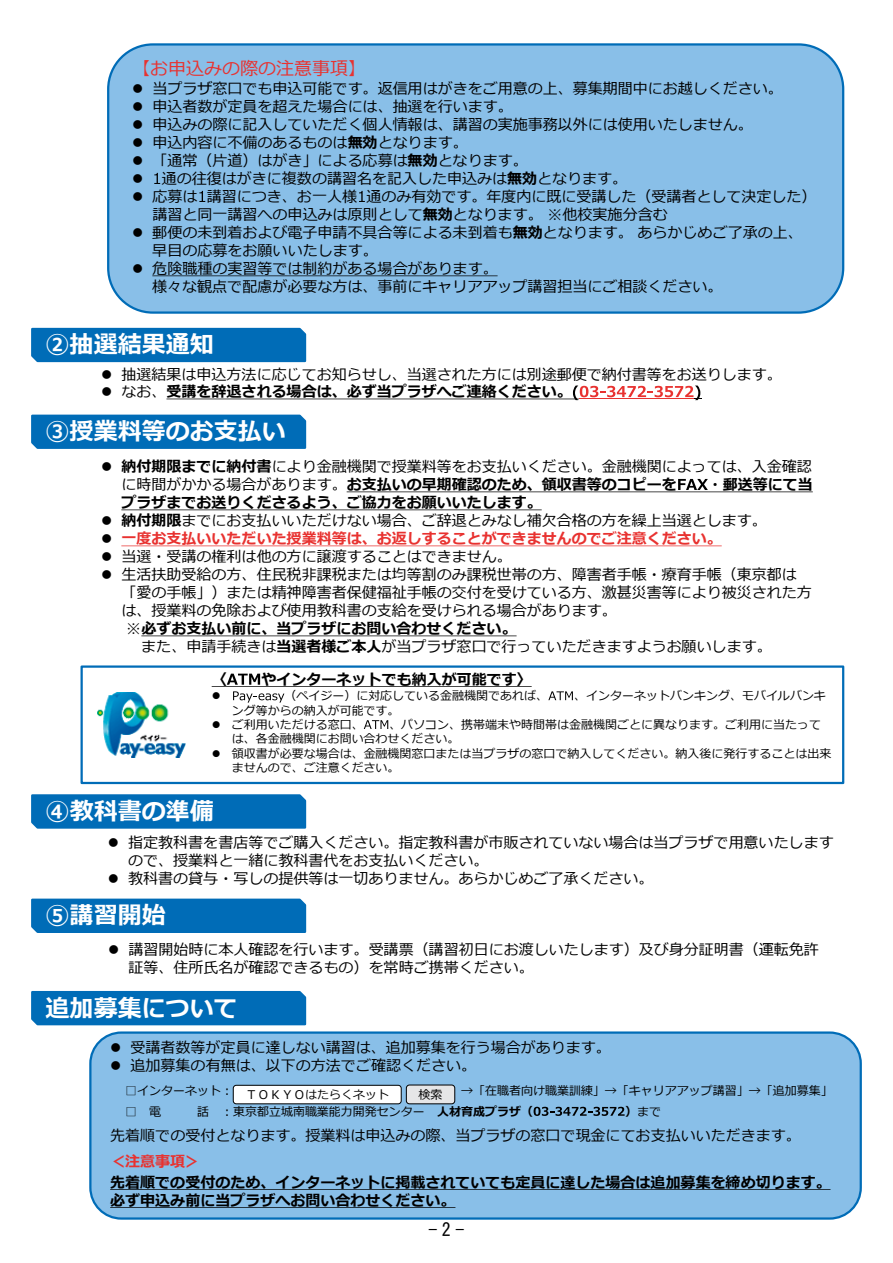
<style>
.page{position:relative;width:893px;height:1263px;background:#fff}
.page>*{position:absolute;margin:0;border:0;box-sizing:border-box;transform-origin:0 0}
.t1{font:700 24px "Meiryo";color:#fff}
.t2{font:18px "Meiryo";color:#e83230}
.t3{font:18px "MS Gothic";color:#000}
.t4{font:15px/18px "Meiryo";color:#000}
.t5{font:700 15px/18px "Meiryo";color:#000}
.t6{font:700 15px "Meiryo";color:#e83230}
.t7{font:12px/14.4px "Meiryo";color:#000}
.t8{font:12px "Wingdings";color:#000}
.s1{font-weight:700}
.s2{font-weight:400}
.s3{color:#000}
</style>
<div class="page">
<div style="left:108px;top:44px;width:735px;height:269px;background:#89bfe8;border-radius:45px"></div>
<div style="left:107px;top:43px;width:737px;height:271px;border:2px solid #006cb7;border-radius:45px"></div>
<svg style="left:154px;top:173px;width:6px;height:11px"></svg>
<svg style="left:199px;top:191px;width:6px;height:11px"></svg>
<svg style="left:359px;top:191px;width:6px;height:11px"></svg>
<svg style="left:152px;top:275px;width:346px;height:1px"></svg>
<div style="left:31px;top:794px;width:276px;height:35px;background:#006cb7"></div>
<div style="left:31px;top:991px;width:276px;height:35px;background:#006cb7"></div>
<div style="left:31px;top:327px;width:276px;height:36px;background:#006cb7"></div>
<div style="left:31px;top:414px;width:276px;height:35px;background:#006cb7"></div>
<div style="left:31px;top:898px;width:276px;height:35px;background:#006cb7"></div>
<svg style="left:166px;top:385px;width:535px;height:15px"></svg>
<svg style="left:347px;top:479px;width:466px;height:13px"></svg>
<svg style="left:121px;top:509px;width:421px;height:1px"></svg>
<svg style="left:121px;top:545px;width:601px;height:1px"></svg>
<svg style="left:141px;top:635px;width:376px;height:1px"></svg>
<div style="left:81px;top:665px;width:763px;height:119px;border:2px solid #006cb7"></div>
<img style="left:97px;top:692px;width:88px;height:65px">
<svg style="left:212px;top:674px;width:320px;height:29px"></svg>
<svg style="left:548px;top:691px;width:25px;height:9px"></svg>
<svg style="left:364px;top:720px;width:24px;height:9px"></svg>
<div style="left:90px;top:1032px;width:771px;height:186px;background:#89bfe8;border-radius:31px"></div>
<div style="left:89px;top:1031px;width:773px;height:189px;border:2px solid #006cb7;border-radius:31px"></div>
<svg style="left:534px;top:1107px;width:91px;height:9px"></svg>
<svg style="left:110px;top:1189px;width:720px;height:1px"></svg>
<svg style="left:110px;top:1207px;width:345px;height:1px"></svg>
<div style="left:233px;top:1085px;width:168px;height:19px;background:#fff;border-radius:3px"></div>
<div style="left:233px;top:1085px;width:169px;height:19px;border:1px solid #000;border-radius:3px"></div>
<div style="left:406px;top:1085px;width:49px;height:19px;background:#e6e6e7;border-radius:3px"></div>
<div style="left:406px;top:1085px;width:49px;height:19px;border:1px solid #000;border-radius:3px"></div>
<p class="t2" style="left:132px;top:56px;width:236px">【お申込みの際の注意事項】</p>
<p class="t4" style="left:132px;top:80px;width:652px">● 当プラザ窓口でも申込可能です。返信用はがきをご用意の上、募集期間中にお越しください。</p>
<p class="t4" style="left:132px;top:98px;width:382px">● 申込者数が定員を超えた場合には、抽選を行います。</p>
<p class="t4" style="left:132px;top:116px;width:622px">● 申込みの際に記入していただく個人情報は、講習の実施事務以外には使用いたしません。</p>
<p class="t4" style="left:132px;top:134px;width:337px">● 申込内容に不備のあるものは<span class="s1">無効</span>となります。</p>
<p class="t4" style="left:132px;top:152px;width:397px">● 「通常（片道）はがき」による応募は<span class="s1">無効</span>となります。</p>
<p class="t4" style="left:132px;top:170px;width:496px">● 通の往復はがきに複数の講習名を記入した申込みは<span class="s1">無効</span>となります。</p>
<p class="t4" style="left:152px;top:188px;width:666px;text-indent:-20px">● 応募は 講習につき、お一人様 通のみ有効です。年度内に既に受講した（受講者として決定した）講習と同一講習への申込みは原則として<span class="s1">無効</span>となります。 ※他校実施分含む</p>
<p class="t4" style="left:152px;top:224px;width:652px;text-indent:-20px">● 郵便の未到着および電子申請不具合等による未到着も<span class="s1">無効</span>となります。あらかじめご了承の上、早目の応募をお願いいたします。</p>
<p class="t4" style="left:152px;top:260px;width:572px;text-indent:-20px">● 危険職種の実習等では制約がある場合があります。<br>様々な観点で配慮が必要な方は、事前にキャリアアップ講習担当にご相談ください。</p>
<h1 class="t1" style="left:46px;top:328px;width:170px">②抽選結果通知</h1>
<p class="t4" style="left:101px;top:366px;width:682px">● 抽選結果は申込方法に応じてお知らせし、当選された方には別途郵便で納付書等をお送りします。</p>
<p class="t5" style="left:101px;top:383px;width:472px">● <span class="s2">なお、</span>受講を辞退される場合は、必ず当プラザへご連絡ください。</p>
<h1 class="t1" style="left:46px;top:414px;width:242px">③授業料等のお支払い</h1>
<p class="t4" style="left:121px;top:458px;width:692px;text-indent:-20px">● <span class="s1">納付期限までに納付書</span>により金融機関で授業料等をお支払いください。金融機関によっては、入金確認に時間がかかる場合があります。<span class="s1">お支払いの早期確認のため、領収書等のコピーを</span></p>
<p class="t5" style="left:708px;top:476px;width:107px">・郵送等にて当</p>
<p class="t5" style="left:121px;top:494px;width:422px">プラザまでお送りくださるよう、ご協力をお願いいたします。</p>
<p class="t4" style="left:101px;top:512px;width:667px">● <span class="s1">納付期限</span>までにお支払いいただけない場合、ご辞退とみなし補欠合格の方を繰上当選とします。</p>
<p class="t6" style="left:101px;top:528px;width:622px"><span class="s3">●</span> 一度お支払いいただいた授業料等は、お返しすることができませんのでご注意ください。</p>
<p class="t4" style="left:101px;top:548px;width:412px">● 当選・受講の権利は他の方に譲渡することはできません。</p>
<p class="t4" style="left:101px;top:566px;width:697px">● 生活扶助受給の方、住民税非課税または均等割のみ課税世帯の方、障害者手帳・療育手帳（東京都は</p>
<p class="t4" style="left:121px;top:584px;width:692px">「愛の手帳」）または精神障害者保健福祉手帳の交付を受けている方、激甚災害等により被災された方</p>
<p class="t4" style="left:121px;top:602px;width:497px">は、授業料の免除および使用教科書の支給を受けられる場合があります。</p>
<p class="t5" style="left:126px;top:620px;width:392px"><span class="s2">※</span>必ずお支払い前に、当プラザにお問い合わせください。</p>
<p class="t4" style="left:141px;top:638px;width:632px">また、申請手続きは<span class="s1">当選者様ご本人</span>が当プラザ窓口で行っていただきますようお願いします。</p>
<p class="t5" style="left:212px;top:671px;width:17px">〈</p>
<p class="t5" style="left:261px;top:671px;width:272px">やインターネットでも納入が可能です〉</p>
<p class="t8" style="left:212px;top:689px;width:10px">●</p>
<p class="t7" style="left:285px;top:689px;width:265px">（ペイジー）に対応している金融機関であれば、</p>
<p class="t7" style="left:574px;top:689px;width:253px">、インターネットバンキング、モバイルバンキ</p>
<p class="t7" style="left:232px;top:704px;width:169px">ング等からの納入が可能です。</p>
<p class="t7" style="left:212px;top:718px;width:153px">● ご利用いただける窓口、</p>
<p class="t7" style="left:232px;top:718px;width:591px;text-indent:157px">、パソコン、携帯端末や時間帯は金融機関ごとに異なります。ご利用に当たっては、各金融機関にお問い合わせください。</p>
<p class="t7" style="left:232px;top:747px;width:601px;text-indent:-20px">● 領収書が必要な場合は、金融機関窓口または当プラザの窓口で納入してください。納入後に発行することは出来ませんので、ご注意ください。</p>
<h1 class="t1" style="left:46px;top:794px;width:170px">④教科書の準備</h1>
<p class="t4" style="left:128px;top:834px;width:707px;text-indent:-20px">● 指定教科書を書店等でご購入ください。指定教科書が市販されていない場合は当プラザで用意いたしますので、授業料と一緒に教科書代をお支払いください。</p>
<p class="t4" style="left:108px;top:870px;width:547px">● 教科書の貸与・写しの提供等は一切ありません。あらかじめご了承ください。</p>
<h1 class="t1" style="left:46px;top:898px;width:122px">⑤講習開始</h1>
<p class="t4" style="left:128px;top:940px;width:692px;line-height:18.6px;text-indent:-20px">● 講習開始時に本人確認を行います。受講票（講習初日にお渡しいたします）及び身分証明書（運転免許証等、住所氏名が確認できるもの）を常時ご携帯ください。</p>
<h1 class="t1" style="left:46px;top:991px;width:194px">追加募集について</h1>
<p class="t4" style="left:110px;top:1039px;width:502px">● 受講者数等が定員に達しない講習は、追加募集を行う場合があります。</p>
<p class="t4" style="left:110px;top:1057px;width:368px">● 追加募集の有無は、以下の方法でご確認ください。</p>
<p class="t7" style="left:125px;top:1084px;width:109px">□インターネット︓</p>
<p class="t7" style="left:461px;top:1084px;width:373px">→「在職者向け職業訓練」→「キャリアアップ講習」→「追加募集」</p>
<p class="t7" style="left:125px;top:1105px;width:37px">□ 電</p>
<p class="t7" style="left:197px;top:1105px;width:337px">話 ︓東京都立城南職業能力開発センター <span class="s1">人材育成プラザ（</span></p>
<p class="t7" style="left:625px;top:1105px;width:37px"><span class="s1">）</span>まで</p>
<p class="t4" style="left:110px;top:1127px;width:692px">先着順での受付となります。授業料は申込みの際、当プラザの窓口で現金にてお支払いいただきます。</p>
<p class="t6" style="left:110px;top:1151px;width:92px">＜注意事項＞</p>
<p class="t5" style="left:110px;top:1174px;width:722px">先着順での受付のため、インターネットに掲載されていても定員に達した場合は追加募集を締め切ります。必ず申込み前に当プラザへお問い合わせください。</p>
<p class="t7" style="left:245px;top:1088px;width:145px">ＴＯＫＹＯはたらくネット</p>
<p class="t7" style="left:419px;top:1088px;width:25px">検索</p>
<p class="t3" style="left:428px;top:1220px;width:37px">-2-</p>
</div>
